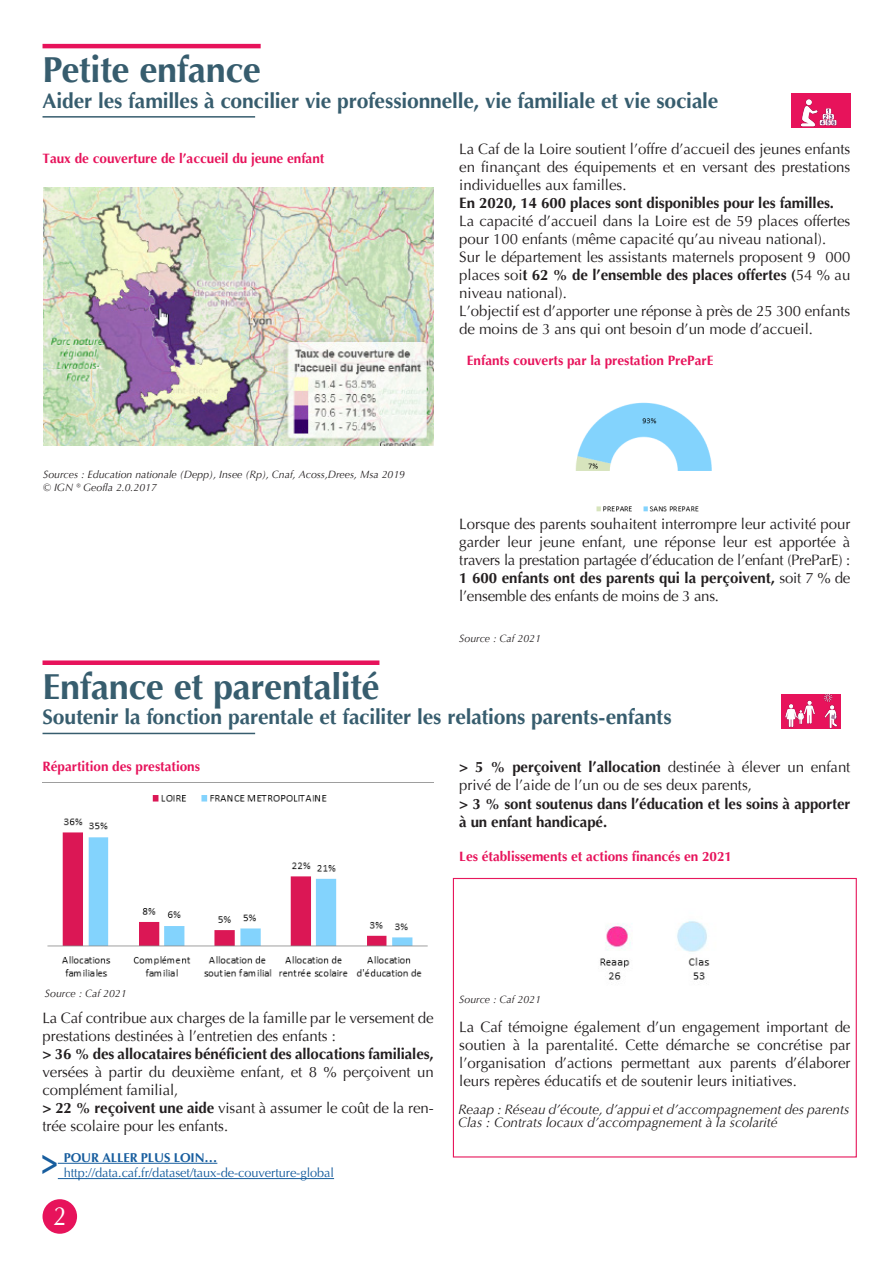
<style>
.page{position:relative;width:893px;height:1263px;background:#fff}
.page>*{position:absolute;margin:0;border:0;box-sizing:border-box;transform-origin:0 0}
.Aller_plus_loin{font:700 37.2px "Optima";color:#175d9e;scale:.75 1}
.Titre{font:700 36px "Optima";letter-spacing:-.01em;color:#375d6e}
.t1{font:26.4px "CG Omega";color:#fff;scale:.91 1}
.Titre_1{font:700 21px "Optima";letter-spacing:-.01em;color:#375d6e}
.texte_courant_1_av{font:15px/18px "Optima";letter-spacing:-.005em;color:#231f20;text-align:justify}
.Texte_courant_0av{font:15px/18px "Optima";letter-spacing:-.005em;color:#231f20}
.Texte_courant_0av-2{font:700 15px/18px "Optima";letter-spacing:-.005em;color:#231f20}
.texte_courant_1_av-2{font:700 15px "Optima";letter-spacing:-.005em;color:#231f20}
.titre_cartes_Graphes{font:700 13.5px "Optima";color:#e7135b}
.texte_courant_1_av-3{font:italic 13.5px "Optima";letter-spacing:-.005em;color:#231f20}
.Lien{font:12.75px "Optima";letter-spacing:-.005em;color:#175d9e}
.Aller_plus_loin-2{font:700 12.75px "Optima";letter-spacing:-.005em;color:#175d9e}
.Source_tableau_Carte{font:italic 10.5px "Optima";color:#231f20}
.s1{font-weight:700}
</style>
<div class="page">
<div style="left:43px;top:1199px;width:34px;height:35px;background:#e7135b;border-radius:50%"></div>
<hr style="left:43px;top:44px;width:218px;height:4px;background:#e7135b">
<hr style="left:43px;top:116px;width:212px;height:2px;background:#375d6e">
<img style="left:791px;top:93px;width:59px;height:34px">
<div style="left:43px;top:660px;width:336px;height:5px;background:#e7135b"></div>
<hr style="left:43px;top:733px;width:212px;height:1px;background:#375d6e">
<svg style="left:781px;top:728px;width:60px;height:1px"></svg>
<div style="left:781px;top:694px;width:60px;height:34px;background:#e7135b"></div>
<img style="left:785px;top:694px;width:53px;height:34px">
<img style="left:575px;top:402px;width:137px;height:110px">
<div style="left:453px;top:878px;width:404px;height:279px;border:1px solid #e7185c"></div>
<img style="left:43px;top:782px;width:391px;height:195px">
<hr style="left:58px;top:1163px;width:159px;height:1px;background:#175d9e">
<hr style="left:58px;top:1178px;width:276px;height:1px;background:#175d9e">
<img style="left:600px;top:921px;width:110px;height:59px">
<img style="left:44px;top:187px;width:390px;height:258px">
<p class="Titre" style="left:43px;top:50px;width:220px">Petite enfance</p>
<p class="Titre_1" style="left:43px;top:88px;width:677px">Aider les familles à concilier vie professionnelle, vie familiale et vie sociale</p>
<p class="titre_cartes_Graphes" style="left:43px;top:151px;width:283px">Taux de couverture de l’accueil du jeune enfant</p>
<p class="texte_courant_1_av" style="left:459px;top:140px;width:393px">La Caf de la Loire soutient l’offre d’accueil des jeunes enfants en finançant des équipements et en versant des prestations individuelles aux familles.</p>
<p class="texte_courant_1_av-2" style="left:459px;top:194px;width:376px">En 2020, 14 600 places sont disponibles pour les familles.</p>
<p class="texte_courant_1_av" style="left:459px;top:212px;width:393px">La capacité d’accueil dans la Loire est de 59 places offertes pour 100 enfants (même capacité qu’au niveau national).</p>
<p class="texte_courant_1_av" style="left:459px;top:248px;width:393px">Sur le département les assistants maternels proposent 9 000 places soi<span class="s1">t 62 % de l’ensemble des places offertes (</span>54 % au niveau national).</p>
<p class="texte_courant_1_av" style="left:459px;top:302px;width:393px">L’objectif est d’apporter une réponse à près de 25 300 enfants de moins de 3 ans qui ont besoin d’un mode d’accueil.</p>
<p class="Source_tableau_Carte" style="left:43px;top:468px;width:363px">Sources : Education nationale (Depp), Insee (Rp), Cnaf, Acoss,Drees, Msa 2019</p>
<p class="Source_tableau_Carte" style="left:43px;top:481px;width:115px">© IGN ® Geofla 2.0.2017</p>
<p class="titre_cartes_Graphes" style="left:467px;top:353px;width:248px">Enfants couverts par la prestation PreParE</p>
<p class="texte_courant_1_av" style="left:459px;top:516px;width:393px">Lorsque des parents souhaitent interrompre leur activité pour garder leur jeune enfant, une réponse leur est apportée à travers la prestation partagée d’éducation de l’enfant (PreParE) :<br><span class="s1">1 600 enfants ont des parents qui la perçoivent,</span> soit 7 % de l’ensemble des enfants de moins de 3 ans.</p>
<p class="Source_tableau_Carte" style="left:459px;top:633px;width:83px">Source : Caf 2021</p>
<p class="Titre" style="left:43px;top:666px;width:338px">Enfance et parentalité</p>
<p class="Titre_1" style="left:43px;top:705px;width:630px">Soutenir la fonction parentale et faciliter les relations parents-enfants</p>
<p class="titre_cartes_Graphes" style="left:43px;top:759px;width:159px">Répartition des prestations</p>
<p class="Texte_courant_0av" style="left:459px;top:759px;width:393px"><span class="s1">&gt; 5 % perçoivent l’allocation</span> destinée à élever un enfant privé de l’aide de l’un ou de ses deux parents,</p>
<p class="Texte_courant_0av-2" style="left:459px;top:795px;width:393px">&gt; 3 % sont soutenus dans l’éducation et les soins à apporter à un enfant handicapé.</p>
<p class="titre_cartes_Graphes" style="left:459px;top:848px;width:274px">Les établissements et actions financés en 2021</p>
<p class="Source_tableau_Carte" style="left:45px;top:987px;width:83px">Source : Caf 2021</p>
<p class="Texte_courant_0av" style="left:43px;top:1010px;width:393px">La Caf contribue aux charges de la famille par le versement de prestations destinées à l’entretien des enfants :</p>
<p class="Texte_courant_0av" style="left:43px;top:1046px;width:393px;text-align:justify"><span class="s1">&gt; 36 % des allocataires bénéficient des allocations familiales, </span>versées à partir du deuxième enfant, et 8 % perçoivent un complément familial,</p>
<p class="Texte_courant_0av" style="left:43px;top:1100px;width:393px"><span class="s1">&gt; 22 % reçoivent une aide</span> visant à assumer le coût de la ren&shy;trée scolaire pour les enfants.</p>
<p class="Aller_plus_loin" style="left:41px;top:1140px;width:24px">&gt;</p>
<p class="Aller_plus_loin-2" style="left:64px;top:1150px;width:155px">POUR ALLER PLUS LOIN…</p>
<p class="Lien" style="left:64px;top:1165px;width:272px">http://data.caf.fr/dataset/taux-de-couverture-global</p>
<p class="t1" style="left:53px;top:1200px;width:16px">2</p>
<p class="Source_tableau_Carte" style="left:459px;top:993px;width:83px">Source : Caf 2021</p>
<p class="texte_courant_1_av" style="left:459px;top:1018px;width:393px">La Caf témoigne également d’un engagement important de soutien à la parentalité. Cette démarche se concrétise par l’organisation d’actions permettant aux parents d’élaborer leurs repères éducatifs et de soutenir leurs initiatives.</p>
<p class="texte_courant_1_av-3" style="left:458px;top:1101px;width:393px">Reaap : Réseau d’écoute, d’appui et d’accompagnement des parents</p>
<p class="texte_courant_1_av-3" style="left:458px;top:1115px;width:321px">Clas : Contrats locaux d’accompagnement à la scolarité</p>
</div>
